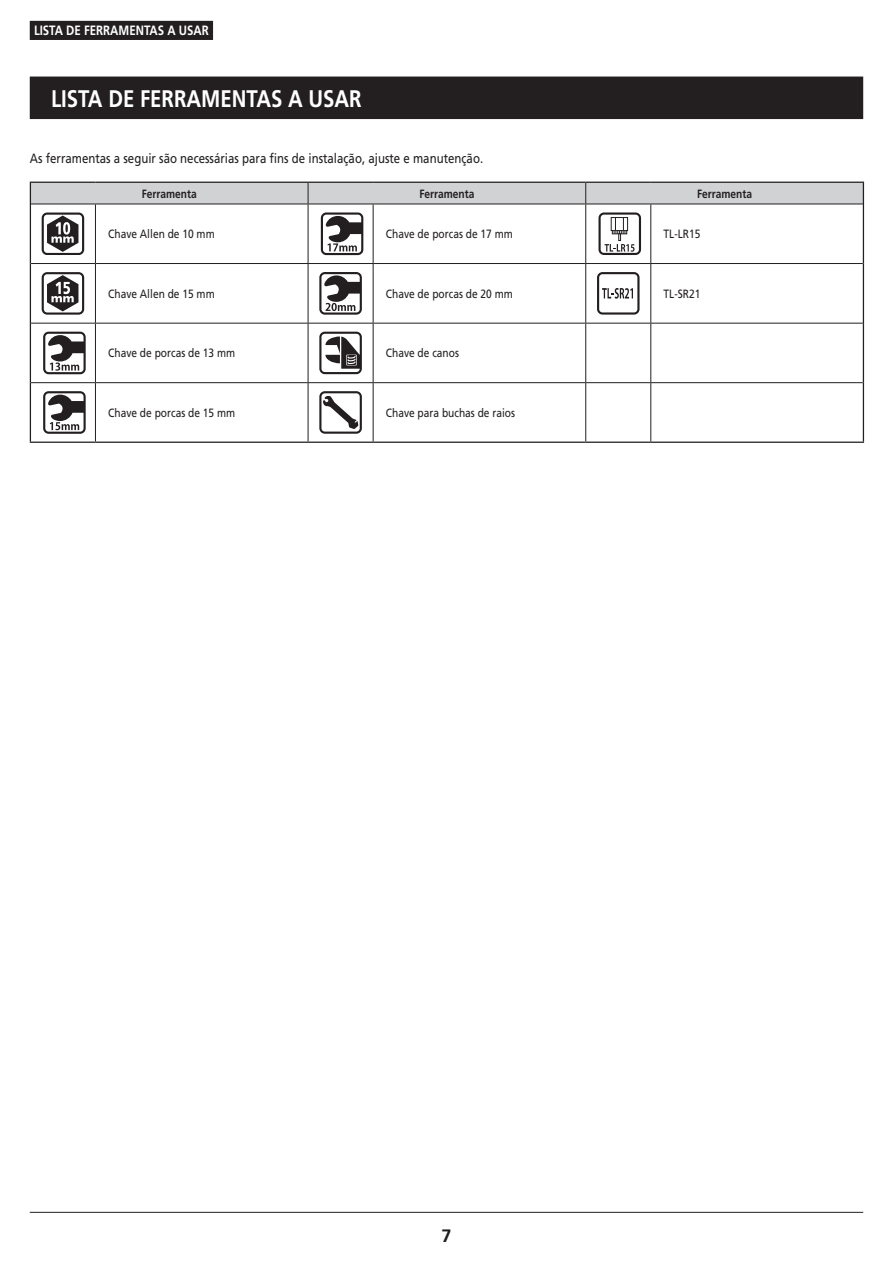
<style>
.page{position:relative;width:893px;height:1263px;background:#fff}
.page>*{position:absolute;margin:0;border:0;box-sizing:border-box;transform-origin:0 0}
.t1{font:700 24px "Frutiger LT Pro";color:#fff;scale:.85 1}
.t2{font:700 18px "Frutiger LT Pro";color:#231f20}
.t3{font:13.5px "Frutiger LT Pro";color:#231f20;scale:.85 1}
.t4{font:700 13.5px "Frutiger LT Pro";color:#fff;scale:.85 1}
.t5{font:12px "Frutiger LT Pro";color:#231f20;scale:.85 1}
.t6{font:700 12px "Frutiger LT Pro";color:#231f20;scale:.85 1}
</style>
<div class="page">
<div style="left:30px;top:21px;width:183px;height:19px;background:#231f20"></div>
<hr style="left:30px;top:1212px;width:833px;height:1px;background:#231f20">
<div style="left:30px;top:77px;width:833px;height:42px;background:#231f20"></div>
<hr style="left:30px;top:204px;width:1px;height:59px;background:#231f20">
<hr style="left:30px;top:263px;width:1px;height:60px;background:#231f20">
<hr style="left:863px;top:263px;width:1px;height:60px;background:#231f20">
<hr style="left:30px;top:323px;width:1px;height:60px;background:#231f20">
<hr style="left:863px;top:323px;width:1px;height:60px;background:#231f20">
<hr style="left:30px;top:383px;width:1px;height:59px;background:#231f20">
<hr style="left:863px;top:383px;width:1px;height:59px;background:#231f20">
<hr style="left:30px;top:442px;width:65px;height:1px;background:#231f20">
<hr style="left:95px;top:442px;width:213px;height:1px;background:#231f20">
<hr style="left:308px;top:442px;width:65px;height:1px;background:#231f20">
<hr style="left:373px;top:442px;width:213px;height:1px;background:#231f20">
<hr style="left:586px;top:442px;width:65px;height:1px;background:#231f20">
<hr style="left:651px;top:442px;width:213px;height:1px;background:#231f20">
<svg style="left:30px;top:182px;width:834px;height:22px;background:#c5c5c7"></svg>
<hr style="left:31px;top:204px;width:64px;height:1px;background:#231f20">
<hr style="left:95px;top:204px;width:213px;height:1px;background:#231f20">
<hr style="left:95px;top:204px;width:1px;height:59px;background:#231f20">
<hr style="left:308px;top:204px;width:65px;height:1px;background:#231f20">
<hr style="left:308px;top:204px;width:1px;height:59px;background:#231f20">
<hr style="left:373px;top:204px;width:213px;height:1px;background:#231f20">
<hr style="left:373px;top:204px;width:1px;height:59px;background:#231f20">
<hr style="left:586px;top:204px;width:65px;height:1px;background:#231f20">
<hr style="left:651px;top:204px;width:212px;height:1px;background:#231f20">
<hr style="left:31px;top:263px;width:64px;height:1px;background:#231f20">
<hr style="left:95px;top:263px;width:213px;height:1px;background:#231f20">
<hr style="left:95px;top:264px;width:1px;height:59px;background:#231f20">
<hr style="left:308px;top:263px;width:65px;height:1px;background:#231f20">
<hr style="left:308px;top:264px;width:1px;height:59px;background:#231f20">
<hr style="left:373px;top:263px;width:213px;height:1px;background:#231f20">
<hr style="left:373px;top:264px;width:1px;height:59px;background:#231f20">
<hr style="left:586px;top:263px;width:65px;height:1px;background:#231f20">
<hr style="left:585px;top:264px;width:1px;height:59px;background:#231f20">
<hr style="left:651px;top:263px;width:212px;height:1px;background:#231f20">
<hr style="left:650px;top:264px;width:1px;height:59px;background:#231f20">
<hr style="left:31px;top:323px;width:64px;height:1px;background:#231f20">
<hr style="left:95px;top:323px;width:213px;height:1px;background:#231f20">
<hr style="left:95px;top:323px;width:1px;height:59px;background:#231f20">
<hr style="left:308px;top:323px;width:65px;height:1px;background:#231f20">
<hr style="left:308px;top:323px;width:1px;height:59px;background:#231f20">
<hr style="left:373px;top:323px;width:213px;height:1px;background:#231f20">
<hr style="left:373px;top:323px;width:1px;height:59px;background:#231f20">
<hr style="left:586px;top:323px;width:65px;height:1px;background:#231f20">
<hr style="left:585px;top:323px;width:1px;height:59px;background:#231f20">
<hr style="left:651px;top:323px;width:212px;height:1px;background:#231f20">
<hr style="left:650px;top:323px;width:1px;height:59px;background:#231f20">
<hr style="left:863px;top:204px;width:1px;height:59px;background:#231f20">
<hr style="left:585px;top:204px;width:1px;height:59px;background:#231f20">
<hr style="left:650px;top:204px;width:1px;height:59px;background:#231f20">
<hr style="left:31px;top:382px;width:64px;height:1px;background:#231f20">
<hr style="left:95px;top:382px;width:213px;height:1px;background:#231f20">
<hr style="left:95px;top:383px;width:1px;height:59px;background:#231f20">
<hr style="left:308px;top:382px;width:65px;height:1px;background:#231f20">
<hr style="left:308px;top:383px;width:1px;height:59px;background:#231f20">
<hr style="left:373px;top:382px;width:213px;height:1px;background:#231f20">
<hr style="left:373px;top:383px;width:1px;height:59px;background:#231f20">
<hr style="left:586px;top:382px;width:65px;height:1px;background:#231f20">
<hr style="left:585px;top:383px;width:1px;height:59px;background:#231f20">
<hr style="left:651px;top:382px;width:212px;height:1px;background:#231f20">
<hr style="left:650px;top:383px;width:1px;height:59px;background:#231f20">
<svg style="left:42px;top:213px;width:42px;height:42px"></svg>
<svg style="left:321px;top:212px;width:42px;height:43px"></svg>
<svg style="left:598px;top:212px;width:43px;height:43px"></svg>
<svg style="left:42px;top:272px;width:42px;height:43px"></svg>
<svg style="left:319px;top:272px;width:43px;height:43px"></svg>
<svg style="left:597px;top:272px;width:42px;height:43px"></svg>
<svg style="left:43px;top:332px;width:43px;height:42px"></svg>
<svg style="left:319px;top:332px;width:43px;height:42px"></svg>
<svg style="left:43px;top:391px;width:43px;height:43px"></svg>
<svg style="left:319px;top:391px;width:43px;height:43px"></svg>
<p class="t4" style="left:34px;top:22px;width:207px">LISTA DE FERRAMENTAS A USAR</p>
<h1 class="t1" style="left:51px;top:84px;width:367px">LISTA DE FERRAMENTAS A USAR</h1>
<p class="t3" style="left:30px;top:150px;width:535px">As ferramentas a seguir são necessárias para fins de instalação, ajuste e manutenção.</p>
<p class="t6" style="left:142px;top:186px;width:66px">Ferramenta</p>
<p class="t6" style="left:419px;top:186px;width:66px">Ferramenta</p>
<p class="t6" style="left:697px;top:186px;width:66px">Ferramenta</p>
<p class="t5" style="left:108px;top:227px;width:127px">Chave Allen de 10 mm</p>
<p class="t5" style="left:386px;top:227px;width:151px">Chave de porcas de 17 mm</p>
<p class="t5" style="left:664px;top:227px;width:45px">TL-LR15</p>
<p class="t5" style="left:108px;top:287px;width:127px">Chave Allen de 15 mm</p>
<p class="t5" style="left:386px;top:287px;width:151px">Chave de porcas de 20 mm</p>
<p class="t5" style="left:664px;top:287px;width:45px">TL-SR21</p>
<p class="t5" style="left:108px;top:346px;width:151px">Chave de porcas de 13 mm</p>
<p class="t5" style="left:386px;top:346px;width:88px">Chave de canos</p>
<p class="t5" style="left:108px;top:406px;width:151px">Chave de porcas de 15 mm</p>
<p class="t5" style="left:386px;top:406px;width:154px">Chave para buchas de raios</p>
<h2 class="t2" style="left:441px;top:1225px;width:12px">7</h2>
</div>
